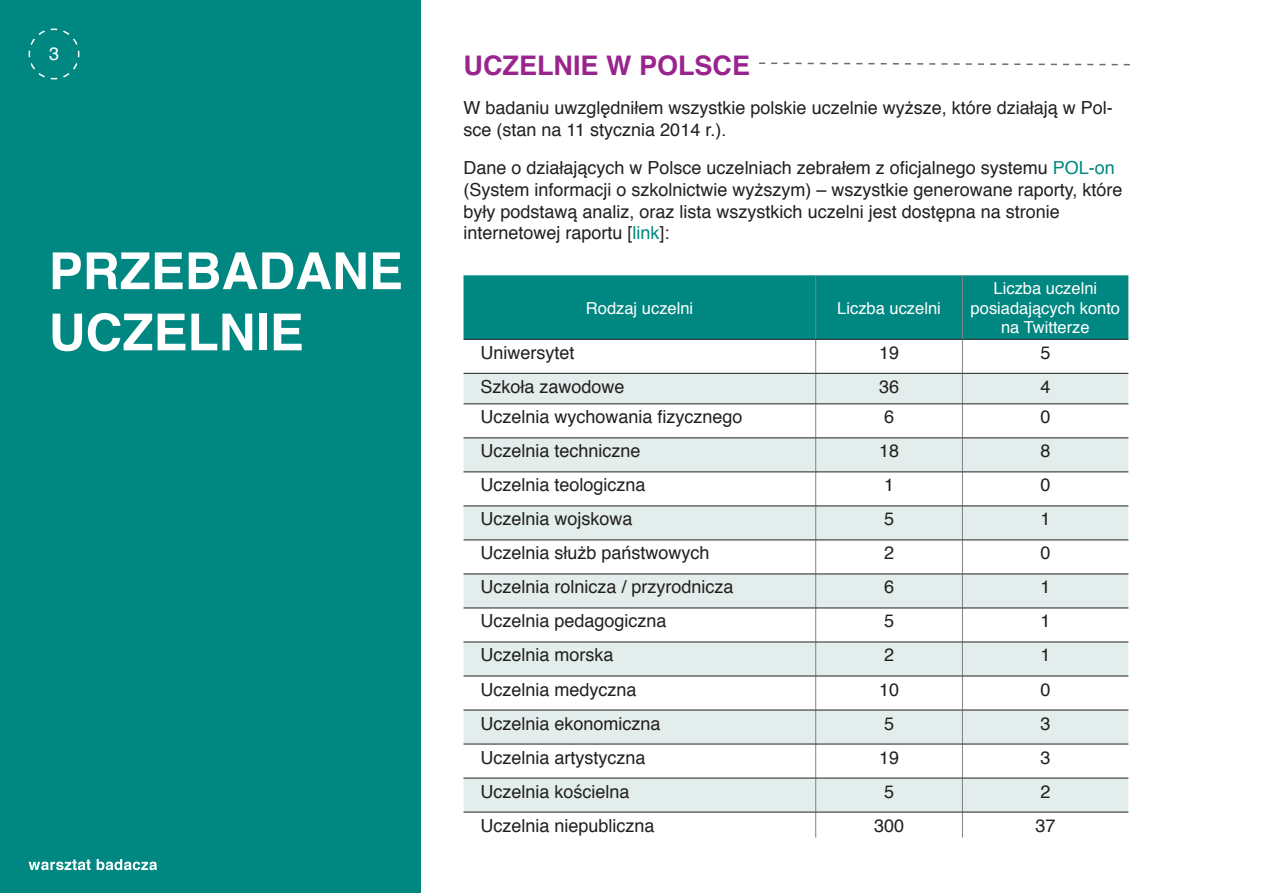
<style>
.page{position:relative;width:1263px;height:893px;background:#fff}
.page>*{position:absolute;margin:0;border:0;box-sizing:border-box;transform-origin:0 0}
.t1{font:700 51px "Helvetica";color:#fff}
.t2{font:700 27px "Helvetica";color:#99248e}
.A{font:18px/21.6px "Helvetica";color:#231f20}
.t3{font:18px "Helvetica";color:#fff}
.NAgłowek{font:16.5px/19.8px "Helvetica";color:#fff;text-align:center}
.s1{color:#008781}
</style>
<div class="page">
<div style="left:0;top:1px;width:420px;height:892px;background:#008781"></div>
<svg style="left:28px;top:28px;width:52px;height:52px"></svg>
<svg style="left:29px;top:859px;width:62px;height:11px"></svg>
<svg style="left:97px;top:859px;width:60px;height:11px"></svg>
<svg style="left:759px;top:62px;width:371px;height:4px"></svg>
<div style="left:463px;top:275px;width:665px;height:64px;background:#008781"></div>
<svg style="left:463px;top:374px;width:665px;height:438px;fill:#e2edec"></svg>
<hr style="left:815px;top:275px;width:1px;height:64px;background:#808285">
<hr style="left:962px;top:275px;width:1px;height:64px;background:#808285">
<hr style="left:815px;top:339px;width:1px;height:34px;background:#808285">
<hr style="left:962px;top:339px;width:1px;height:34px;background:#808285">
<hr style="left:815px;top:373px;width:1px;height:31px;background:#808285">
<hr style="left:962px;top:373px;width:1px;height:31px;background:#808285">
<hr style="left:815px;top:404px;width:1px;height:34px;background:#808285">
<hr style="left:962px;top:404px;width:1px;height:34px;background:#808285">
<hr style="left:815px;top:438px;width:1px;height:34px;background:#808285">
<hr style="left:962px;top:438px;width:1px;height:34px;background:#808285">
<hr style="left:815px;top:472px;width:1px;height:34px;background:#808285">
<hr style="left:962px;top:472px;width:1px;height:34px;background:#808285">
<hr style="left:815px;top:506px;width:1px;height:34px;background:#808285">
<hr style="left:962px;top:506px;width:1px;height:34px;background:#808285">
<hr style="left:815px;top:540px;width:1px;height:34px;background:#808285">
<hr style="left:962px;top:540px;width:1px;height:34px;background:#808285">
<hr style="left:815px;top:574px;width:1px;height:34px;background:#808285">
<hr style="left:962px;top:574px;width:1px;height:34px;background:#808285">
<hr style="left:815px;top:608px;width:1px;height:34px;background:#808285">
<hr style="left:962px;top:608px;width:1px;height:34px;background:#808285">
<hr style="left:815px;top:642px;width:1px;height:34px;background:#808285">
<hr style="left:962px;top:642px;width:1px;height:34px;background:#808285">
<hr style="left:815px;top:676px;width:1px;height:34px;background:#808285">
<hr style="left:962px;top:676px;width:1px;height:34px;background:#808285">
<hr style="left:815px;top:710px;width:1px;height:34px;background:#808285">
<hr style="left:962px;top:710px;width:1px;height:34px;background:#808285">
<hr style="left:815px;top:744px;width:1px;height:34px;background:#808285">
<hr style="left:962px;top:744px;width:1px;height:34px;background:#808285">
<hr style="left:815px;top:778px;width:1px;height:34px;background:#808285">
<hr style="left:962px;top:778px;width:1px;height:34px;background:#808285">
<svg style="left:815px;top:813px;width:1px;height:25px"></svg>
<svg style="left:962px;top:813px;width:1px;height:25px"></svg>
<hr style="left:463px;top:339px;width:353px;height:1px;background:#231f20">
<hr style="left:816px;top:339px;width:146px;height:1px;background:#231f20">
<hr style="left:962px;top:339px;width:166px;height:1px;background:#231f20">
<hr style="left:463px;top:373px;width:353px;height:1px;background:#231f20">
<hr style="left:816px;top:373px;width:146px;height:1px;background:#231f20">
<hr style="left:962px;top:373px;width:166px;height:1px;background:#231f20">
<hr style="left:463px;top:404px;width:353px;height:1px;background:#231f20">
<hr style="left:816px;top:404px;width:146px;height:1px;background:#231f20">
<hr style="left:962px;top:404px;width:166px;height:1px;background:#231f20">
<hr style="left:463px;top:438px;width:353px;height:1px;background:#231f20">
<hr style="left:816px;top:438px;width:146px;height:1px;background:#231f20">
<hr style="left:962px;top:438px;width:166px;height:1px;background:#231f20">
<hr style="left:463px;top:472px;width:353px;height:1px;background:#231f20">
<hr style="left:816px;top:472px;width:146px;height:1px;background:#231f20">
<hr style="left:962px;top:472px;width:166px;height:1px;background:#231f20">
<hr style="left:463px;top:506px;width:353px;height:1px;background:#231f20">
<hr style="left:816px;top:506px;width:146px;height:1px;background:#231f20">
<hr style="left:962px;top:506px;width:166px;height:1px;background:#231f20">
<hr style="left:463px;top:540px;width:353px;height:1px;background:#231f20">
<hr style="left:816px;top:540px;width:146px;height:1px;background:#231f20">
<hr style="left:962px;top:540px;width:166px;height:1px;background:#231f20">
<hr style="left:463px;top:574px;width:353px;height:1px;background:#231f20">
<hr style="left:816px;top:574px;width:146px;height:1px;background:#231f20">
<hr style="left:962px;top:574px;width:166px;height:1px;background:#231f20">
<hr style="left:463px;top:608px;width:353px;height:1px;background:#231f20">
<hr style="left:816px;top:608px;width:146px;height:1px;background:#231f20">
<hr style="left:962px;top:608px;width:166px;height:1px;background:#231f20">
<hr style="left:463px;top:642px;width:353px;height:1px;background:#231f20">
<hr style="left:816px;top:642px;width:146px;height:1px;background:#231f20">
<hr style="left:962px;top:642px;width:166px;height:1px;background:#231f20">
<hr style="left:463px;top:676px;width:353px;height:1px;background:#231f20">
<hr style="left:816px;top:676px;width:146px;height:1px;background:#231f20">
<hr style="left:962px;top:676px;width:166px;height:1px;background:#231f20">
<hr style="left:463px;top:710px;width:353px;height:1px;background:#231f20">
<hr style="left:816px;top:710px;width:146px;height:1px;background:#231f20">
<hr style="left:962px;top:710px;width:166px;height:1px;background:#231f20">
<hr style="left:463px;top:744px;width:353px;height:1px;background:#231f20">
<hr style="left:816px;top:744px;width:146px;height:1px;background:#231f20">
<hr style="left:962px;top:744px;width:166px;height:1px;background:#231f20">
<hr style="left:463px;top:778px;width:353px;height:1px;background:#231f20">
<hr style="left:816px;top:778px;width:146px;height:1px;background:#231f20">
<hr style="left:962px;top:778px;width:166px;height:1px;background:#231f20">
<hr style="left:463px;top:812px;width:353px;height:1px;background:#231f20">
<hr style="left:816px;top:812px;width:146px;height:1px;background:#231f20">
<hr style="left:962px;top:812px;width:166px;height:1px;background:#231f20">
<p class="t3" style="left:49px;top:40px;width:12px">3</p>
<p class="t1" style="left:49px;top:230px;width:356px">PRZEBADANE</p>
<p class="t1" style="left:49px;top:291px;width:256px">UCZELNIE</p>
<p class="t2" style="left:463px;top:44px;width:288px">UCZELNIE W POLSCE</p>
<p class="A" style="left:463px;top:98px;width:651px">W badaniu uwzględniłem wszystkie polskie uczelnie wyższe, które działają w Pol&shy;sce (stan na 11 stycznia 2014 r.).</p>
<p class="A" style="left:463px;top:158px;width:660px">Dane o działających w Polsce uczelniach zebrałem z oficjalnego systemu <span class="s1">POL-on </span>(System informacji o szkolnictwie wyższym) – wszystkie generowane raporty, które były podstawą analiz, oraz lista wszystkich uczelni jest dostępna na stronie internetowej raportu [<span class="s1">link</span>]:</p>
<p class="NAgłowek" style="left:586px;top:298px;width:109px">Rodzaj uczelni</p>
<p class="NAgłowek" style="left:837px;top:298px;width:105px">Liczba uczelni</p>
<p class="NAgłowek" style="left:971px;top:279px;width:151px">Liczba uczelni posiadających konto na Twitterze</p>
<p class="A" style="left:480px;top:342px;width:96px">Uniwersytet</p>
<p class="A" style="left:879px;top:342px;width:22px">19</p>
<p class="A" style="left:1040px;top:342px;width:12px">5</p>
<p class="A" style="left:480px;top:376px;width:146px">Szkoła zawodowe</p>
<p class="A" style="left:879px;top:376px;width:22px">36</p>
<p class="A" style="left:1040px;top:376px;width:12px">4</p>
<p class="A" style="left:480px;top:407px;width:264px">Uczelnia wychowania fizycznego</p>
<p class="A" style="left:884px;top:407px;width:12px">6</p>
<p class="A" style="left:1040px;top:407px;width:12px">0</p>
<p class="A" style="left:480px;top:441px;width:162px">Uczelnia techniczne</p>
<p class="A" style="left:879px;top:441px;width:22px">18</p>
<p class="A" style="left:1040px;top:441px;width:12px">8</p>
<p class="A" style="left:480px;top:475px;width:167px">Uczelnia teologiczna</p>
<p class="A" style="left:884px;top:475px;width:12px">1</p>
<p class="A" style="left:1040px;top:475px;width:12px">0</p>
<p class="A" style="left:480px;top:509px;width:154px">Uczelnia wojskowa</p>
<p class="A" style="left:884px;top:509px;width:12px">5</p>
<p class="A" style="left:1040px;top:509px;width:12px">1</p>
<p class="A" style="left:480px;top:543px;width:231px">Uczelnia służb państwowych</p>
<p class="A" style="left:884px;top:543px;width:12px">2</p>
<p class="A" style="left:1040px;top:543px;width:12px">0</p>
<p class="A" style="left:480px;top:577px;width:255px">Uczelnia rolnicza / przyrodnicza</p>
<p class="A" style="left:884px;top:577px;width:12px">6</p>
<p class="A" style="left:1040px;top:577px;width:12px">1</p>
<p class="A" style="left:480px;top:611px;width:188px">Uczelnia pedagogiczna</p>
<p class="A" style="left:884px;top:611px;width:12px">5</p>
<p class="A" style="left:1040px;top:611px;width:12px">1</p>
<p class="A" style="left:480px;top:645px;width:135px">Uczelnia morska</p>
<p class="A" style="left:884px;top:645px;width:12px">2</p>
<p class="A" style="left:1040px;top:645px;width:12px">1</p>
<p class="A" style="left:480px;top:679px;width:158px">Uczelnia medyczna</p>
<p class="A" style="left:879px;top:679px;width:22px">10</p>
<p class="A" style="left:1040px;top:679px;width:12px">0</p>
<p class="A" style="left:480px;top:713px;width:182px">Uczelnia ekonomiczna</p>
<p class="A" style="left:884px;top:713px;width:12px">5</p>
<p class="A" style="left:1040px;top:713px;width:12px">3</p>
<p class="A" style="left:480px;top:747px;width:167px">Uczelnia artystyczna</p>
<p class="A" style="left:879px;top:747px;width:22px">19</p>
<p class="A" style="left:1040px;top:747px;width:12px">3</p>
<p class="A" style="left:480px;top:781px;width:151px">Uczelnia kościelna</p>
<p class="A" style="left:884px;top:781px;width:12px">5</p>
<p class="A" style="left:1040px;top:781px;width:12px">2</p>
<p class="A" style="left:480px;top:815px;width:176px">Uczelnia niepubliczna</p>
<p class="A" style="left:874px;top:815px;width:32px">300</p>
<p class="A" style="left:1035px;top:815px;width:22px">37</p>
</div>
